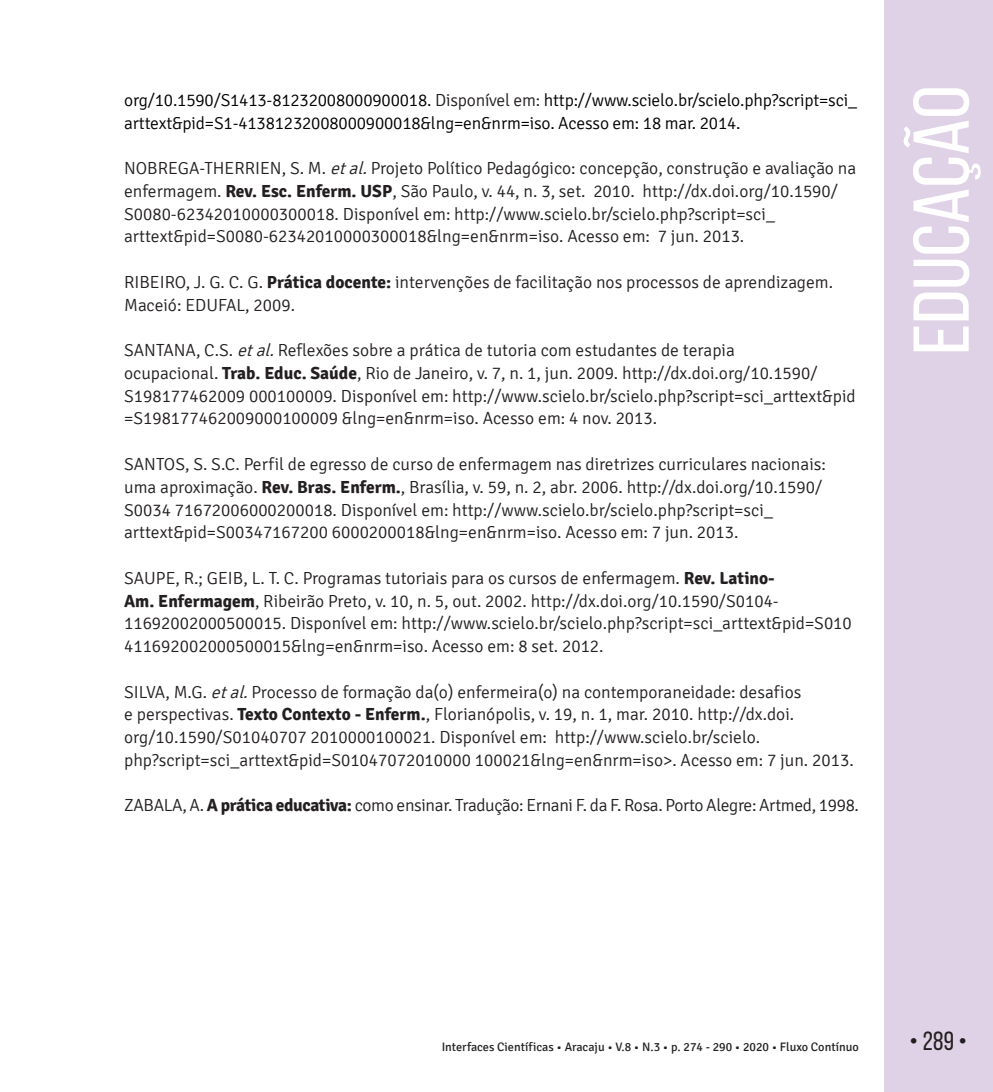
<style>
.page{position:relative;width:993px;height:1092px;background:#fff}
.page>*{position:absolute;margin:0;border:0;box-sizing:border-box;transform-origin:0 0}
.t1{font:78.75px "Bebas Neue";color:#fff;scale:1.09 1}
.t2{font:26.25px "Bebas Neue";color:#231f20}
.TEXTO{font:300 17.5px/22.8px "Signika";color:#231f20}
.TEXTO-2{font:300 17.5px/22.8px "Signika";letter-spacing:-.01em;color:#000}
.TEXTO-3{font:300 17.5px "Signika";letter-spacing:-.02em;color:#231f20}
.t3{font:12.25px "Signika";color:#231f20}
.s1{color:#231f20}
.s2{font-style:italic}
.s3{font-weight:700}
</style>
<div class="page">
<div style="left:883px;top:0;width:109px;height:1091px;background:#e0d2e6"></div>
<p class="TEXTO-2" style="left:124px;top:89px;width:734px">org/10.1590/S1413-81232008000900018. <span class="s1">Disponível em:</span> http://www.scielo.br/scielo.php?script=sci_ arttext&amp;pid=S1-41381232008000900018&amp;lng=en&amp;nrm=iso. Acesso em: 18 mar. 2014.</p>
<p class="TEXTO" style="left:124px;top:157px;width:733px">NOBREGA-THERRIEN, S. M. <span class="s2">etal.</span>Projeto Político Pedagógico: concepção, construção e avaliação na enfermagem. <span class="s3">Rev. Esc. Enferm. USP</span>, São Paulo, v. 44, n. 3, set. 2010. http://dx.doi.org/10.1590/ S0080-62342010000300018. Disponível em: http://www.scielo.br/scielo.php?script=sci_ arttext&amp;pid=S0080-62342010000300018&amp;lng=en&amp;nrm=iso. Acesso em: 7 jun. 2013.</p>
<p class="TEXTO" style="left:124px;top:271px;width:710px">RIBEIRO, J. G. C. G. <span class="s3">Prática docente:</span> intervenções de facilitação nos processos de aprendizagem.<br>Maceió: EDUFAL, 2009.</p>
<p class="TEXTO" style="left:124px;top:339px;width:732px">SANTANA, C.S. <span class="s2">etal.</span>Reflexões sobre a prática de tutoria com estudantes de terapia<br>ocupacional. <span class="s3">Trab. Educ. Saúde</span>, Rio de Janeiro, v. 7, n. 1, jun. 2009. http://dx.doi.org/10.1590/ S198177462009 000100009. Disponível em: http://www.scielo.br/scielo.php?script=sci_arttext&amp;pid =S198177462009000100009 &amp;lng=en&amp;nrm=iso. Acesso em: 4 nov. 2013.</p>
<p class="TEXTO" style="left:124px;top:453px;width:703px">SANTOS, S. S.C. Perfil de egresso de curso de enfermagem nas diretrizes curriculares nacionais: uma aproximação. <span class="s3">Rev. Bras. Enferm.</span>, Brasília, v. 59, n. 2, abr. 2006. http://dx.doi.org/10.1590/ S0034 71672006000200018. Disponível em: http://www.scielo.br/scielo.php?script=sci_ arttext&amp;pid=S00347167200 6000200018&amp;lng=en&amp;nrm=iso. Acesso em: 7 jun. 2013.</p>
<p class="TEXTO" style="left:124px;top:567px;width:729px">SAUPE, R.; GEIB, L. T. C. Programas tutoriais para os cursos de enfermagem. <span class="s3">Rev. Latino-<br>Am. Enfermagem</span>, Ribeirão Preto, v. 10, n. 5, out. 2002. http://dx.doi.org/10.1590/S0104- 11692002000500015. Disponível em: http://www.scielo.br/scielo.php?script=sci_arttext&amp;pid=S010<br>411692002000500015&amp;lng=en&amp;nrm=iso. Acesso em: 8 set. 2012.</p>
<p class="TEXTO" style="left:124px;top:680px;width:730px">SILVA, M.G. <span class="s2">etal.</span>Processo de formação da(o) enfermeira(o) na contemporaneidade: desafios<br>e perspectivas. <span class="s3">Texto Contexto - Enferm.</span>, Florianópolis, v. 19, n. 1, mar. 2010. http://dx.doi. org/10.1590/S01040707 2010000100021. Disponível em: http://www.scielo.br/scielo. php?script=sci_arttext&amp;pid=S01047072010000 100021&amp;lng=en&amp;nrm=iso&gt;. Acesso em: 7 jun. 2013.</p>
<p class="TEXTO-3" style="left:124px;top:796px;width:736px">ZABALA, A. <span class="s3">A prática educativa:</span> como ensinar. Tradução: Ernani F. da F. Rosa. Porto Alegre: Artmed, 1998.</p>
<h1 class="t1" style="left:898px;top:355px;width:248px;rotate:-90deg">EDUCAÇÃO</h1>
<p class="t3" style="left:441px;top:1040px;width:418px">Interfaces Científicas • Aracaju • V.8 • N.3 • p. 274 - 290 • 2020 • Fluxo Contínuo</p>
<h2 class="t2" style="left:909px;top:1026px;width:59px">• 289 •</h2>
</div>
